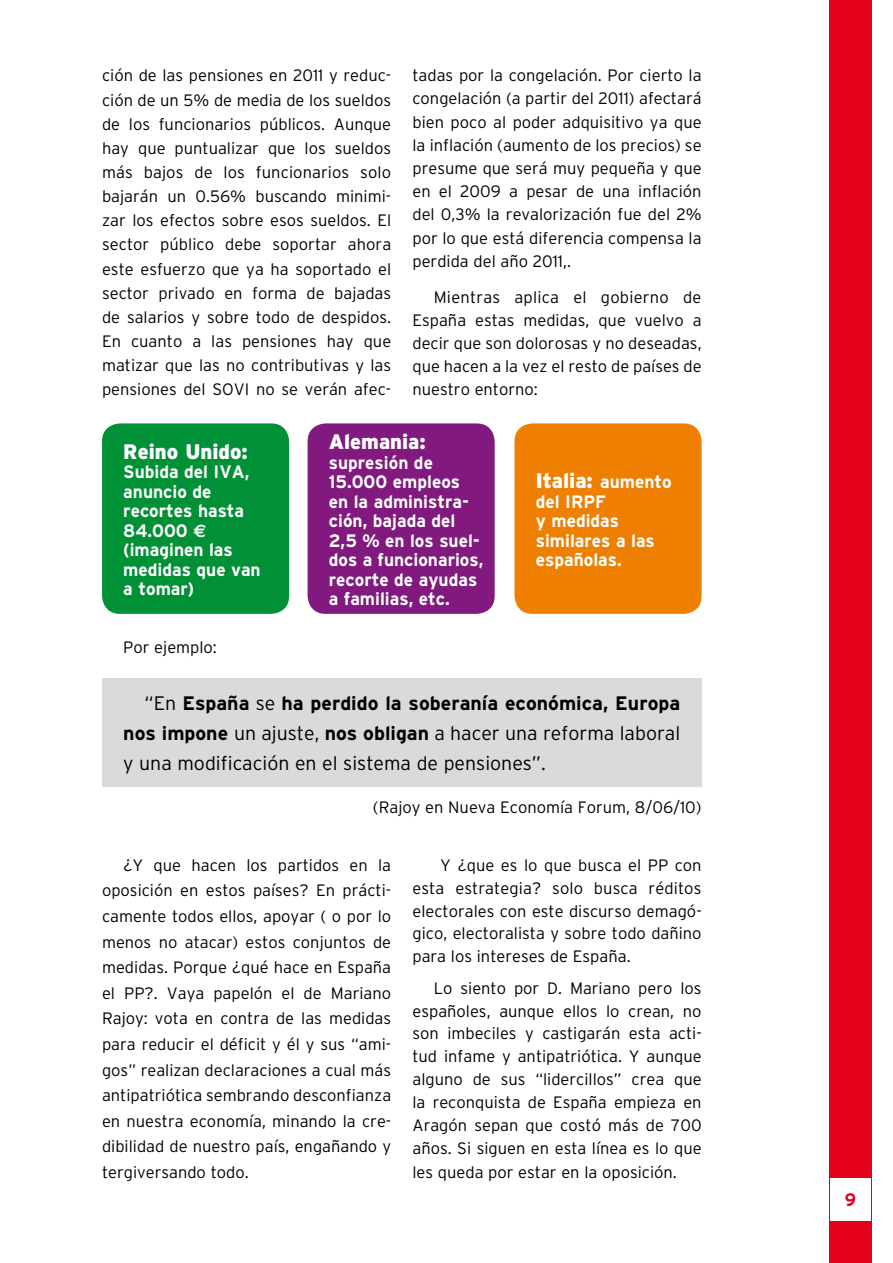
<style>
.page{position:relative;width:893px;height:1263px;background:#fff}
.page>*{position:absolute;margin:0;border:0;box-sizing:border-box;transform-origin:0 0}
.t1{font:900 21px "Interstate";color:#fff;scale:.96 1}
.t2{font:300 19.5px/30px "Interstate";color:#000;text-align:justify}
.t3{font:700 18px/19.5px "Interstate";color:#fff;scale:.96 1}
.t4{font:700 18px "Interstate";color:#e2001a;scale:.95 1}
.t5{font:300 16.5px/24.2px "Interstate";color:#000;text-align:justify}
.s1{font-family:"Euro Sans Std"}
.s2{font-weight:700;font-size:18px}
.s3{font-weight:700}
</style>
<div class="page">
<div style="left:829px;top:0;width:43px;height:1263px;background:#e2001a"></div>
<div style="left:830px;top:1178px;width:41px;height:42px;background:#fff"></div>
<div style="left:102px;top:423px;width:187px;height:191px;background:#009036;border-radius:18px"></div>
<div style="left:514px;top:423px;width:188px;height:191px;background:#ee7f00;border-radius:18px"></div>
<div style="left:308px;top:423px;width:187px;height:191px;background:#81197f;border-radius:18px"></div>
<div style="left:102px;top:678px;width:600px;height:109px;background:#d9dadb"></div>
<p class="t5" style="left:102px;top:63px;width:291px">ción de las pensiones en 2011 y reduc&shy;ción de un 5% de media de los sueldos de los funcionarios públicos. Aunque hay que puntualizar que los sueldos más bajos de los funcionarios solo bajarán un 0.56% buscando minimi&shy;zar los efectos sobre esos sueldos. El sector público debe soportar ahora este esfuerzo que ya ha soportado el sector privado en forma de bajadas de salarios y sobre todo de despidos.<br>En cuanto a las pensiones hay que matizar que las no contributivas y las pensiones del SOVI no se verán afec-</p>
<p class="t5" style="left:412px;top:64px;width:291px;line-height:23.2px">tadas por la congelación. Por cierto la congelación (a partir del 2011) afectará bien poco al poder adquisitivo ya que la inflación (aumento de los precios) se presume que será muy pequeña y que en el 2009 a pesar de una inflación del 0,3% la revalorización fue del 2% por lo que está diferencia compensa la perdida del año 2011,.</p>
<p class="t5" style="left:412px;top:285px;width:291px;line-height:23.2px;text-indent:21px">Mientras aplica el gobierno de España estas medidas, que vuelvo a decir que son dolorosas y no deseadas, que hacen a la vez el resto de países de nuestro entorno:</p>
<p class="t1" style="left:329px;top:430px;width:103px">Alemania:</p>
<p class="t3" style="left:329px;top:452px;width:163px">supresión de<br>15.000 empleos en la administra&shy;ción, bajada del<br>2,5 % en los suel&shy;dos a funcionarios, recorte de ayudas a familias, etc.</p>
<p class="t1" style="left:123px;top:440px;width:131px">Reino Unido:</p>
<p class="t3" style="left:123px;top:462px;width:145px">Subida del IVA, anuncio de recortes hasta<br>84.000 <span class="s1">€ </span>(imaginen las medidas que van a tomar)</p>
<p class="t1" style="left:536px;top:469px;width:143px">Italia: <span class="s2">aumento</span></p>
<p class="t3" style="left:536px;top:491px;width:126px">del IRPF<br>y medidas similares a las españolas.</p>
<p class="t5" style="left:123px;top:635px;width:95px">Por ejemplo:</p>
<p class="t2" style="left:123px;top:688px;width:559px;text-indent:21px">“En <span class="s3">España</span> se <span class="s3">ha perdido la soberanía económica, Europa nos impone</span> un ajuste, <span class="s3">nos obligan</span> a hacer una reforma laboral y una modificación en el sistema de pensiones”.</p>
<p class="t5" style="left:373px;top:795px;width:330px">(Rajoy en Nueva Economía Forum, 8/06/10)</p>
<p class="t5" style="left:102px;top:852px;width:291px;line-height:25.7px;text-indent:21px">¿Y que hacen los partidos en la oposición en estos países? En prácti&shy;camente todos ellos, apoyar ( o por lo menos no atacar) estos conjuntos de medidas. Porque ¿qué hace en España el PP?. Vaya papelón el de Mariano Rajoy: vota en contra de las medidas para reducir el déficit y él y sus “ami&shy;gos” realizan declaraciones a cual más antipatriótica sembrando desconfianza en nuestra economía, minando la cre&shy;dibilidad de nuestro país, engañando y tergiversando todo.</p>
<p class="t5" style="left:412px;top:853px;width:291px;line-height:22.8px;text-indent:28px">Y ¿que es lo que busca el PP con esta estrategia? solo busca réditos electorales con este discurso demagó&shy;gico, electoralista y sobre todo dañino para los intereses de España.</p>
<p class="t5" style="left:412px;top:976px;width:291px;line-height:23px;text-indent:21px">Lo siento por D. Mariano pero los españoles, aunque ellos lo crean, no son imbeciles y castigarán esta acti&shy;tud infame y antipatriótica. Y aunque alguno de sus “lidercillos” crea que la reconquista de España empieza en Aragón sepan que costó más de 700 años. Si siguen en esta línea es lo que les queda por estar en la oposición.</p>
<p class="t4" style="left:845px;top:1190px;width:13px">9</p>
</div>
